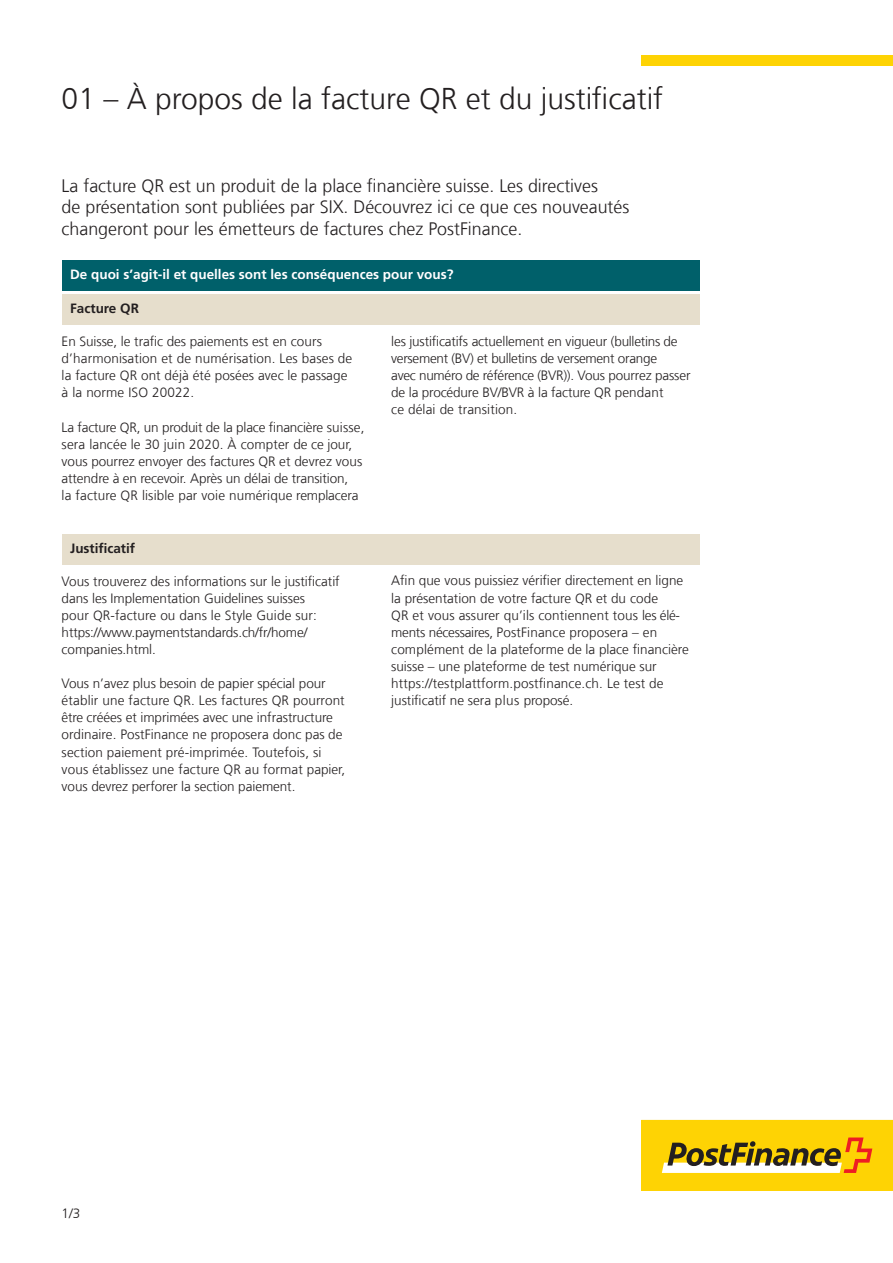
<style>
.page{position:relative;width:893px;height:1263px;background:#fff}
.page>*{position:absolute;margin:0;border:0;box-sizing:border-box;transform-origin:0 0}
.t1{font:300 30px "Frutiger LT Com";color:#231f20}
.t2{font:300 18px/21.3px "Frutiger LT Com";color:#231f20}
.t3{font:300 13.5px/17.1px "Frutiger LT Com";color:#231f20}
.t4{font:700 13.5px "Frutiger LT Com";color:#fff}
.t5{font:700 13.5px "Frutiger LT Com";color:#231f20}
</style>
<div class="page">
<div style="left:641px;top:55px;width:252px;height:10px;background:#fed304"></div>
<div style="left:62px;top:260px;width:637px;height:31px;background:#00606a"></div>
<div style="left:62px;top:295px;width:637px;height:30px;background:#e6decc"></div>
<div style="left:62px;top:534px;width:637px;height:30px;background:#e6decc"></div>
<svg style="left:641px;top:1120px;width:252px;height:71px;background:#e7c11c"></svg>
<h1 class="t1" style="left:62px;top:81px;width:603px">01 – À propos de la facture QR et du justificatif</h1>
<p class="t2" style="left:62px;top:175px;width:569px">La facture QR est un produit de la place financière suisse. Les directives<br>de présentation sont publiées par SIX. Découvrez ici ce que ces nouveautés changeront pour les émetteurs de factures chez PostFinance.</p>
<p class="t4" style="left:70px;top:267px;width:385px">De quoi s’agit-il et quelles sont les conséquences pour vous?</p>
<h3 class="t5" style="left:70px;top:301px;width:70px">Facture QR</h3>
<p class="t3" style="left:62px;top:333px;width:292px">En Suisse, le trafic des paiements est en cours d’harmo ni sation et de numérisation. Les bases de la facture QR ont déjà été posées avec le passage à la norme ISO 20022.</p>
<p class="t3" style="left:62px;top:418px;width:304px">La facture QR, un produit de la place financière suisse, sera lancée le 30 juin 2020. À compter de ce jour, vous pourrez envoyer des factures QR et devrez vous attendre à en recevoir. Après un délai de transition,<br>la facture QR lisible par voie numérique remplacera</p>
<h3 class="t5" style="left:70px;top:540px;width:66px">Justificatif</h3>
<p class="t3" style="left:62px;top:572px;width:280px">Vous trouverez des informations sur le justificatif dans les Implementation Guidelines suisses<br>pour QR-facture ou dans le Style Guide sur: https://www.paymentstandards.ch/fr/home/ companies.html.</p>
<p class="t3" style="left:62px;top:675px;width:285px">Vous n’avez plus besoin de papier spécial pour établir une facture QR. Les factures QR pourront être créées et imprimées avec une infrastructure ordinaire. PostFinance ne proposera donc pas de section paiement pré-imprimée. Toutefois, si vous établissez une facture QR au format papier, vous devrez perforer la section paiement.</p>
<p class="t3" style="left:391px;top:333px;width:301px">les justificatifs actuellement en vigueur (bulletins de versement (BV) et bulletins de versement orange<br>avec numéro de référence (BVR)). Vous pourrez passer de la procédure BV/BVR à la facture QR pendant<br>ce délai de transition.</p>
<p class="t3" style="left:391px;top:572px;width:294px">Afin que vous puissiez vérifier directement en ligne la présentation de votre facture QR et du code</p>
<p class="t3" style="left:391px;top:624px;width:299px">ments nécessaires, PostFinance proposera – en complément de la plateforme de la place financière suisse – une plateforme de test numérique sur https://testplattform.postfinance.ch. Le test de justificatif ne sera plus proposé.</p>
<p class="t3" style="left:391px;top:606px;width:290px">QR et vous assurer qu’ils contiennent tous les élé-</p>
<p class="t3" style="left:62px;top:1205px;width:20px">1/3</p>
</div>
